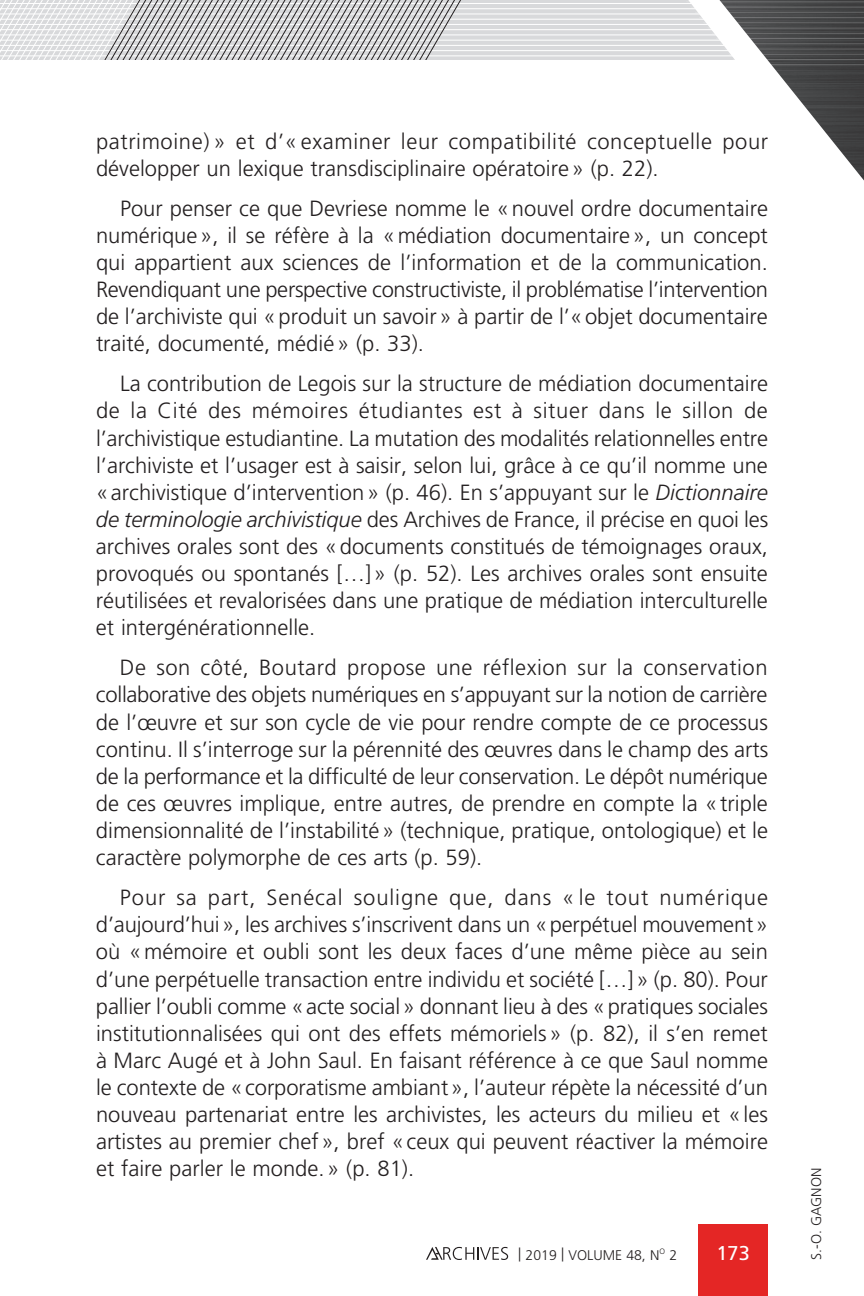
<style>
.page{position:relative;width:864px;height:1296px;background:#fff}
.page>*{position:absolute;margin:0;border:0;box-sizing:border-box;transform-origin:0 0}
.t1{font:300 22px/27.2px "Frutiger LT Std";color:#231f20;text-align:justify}
.t2{font:300 22px/27.2px "Frutiger LT Std";letter-spacing:.025em;color:#231f20}
.t3{font:20px "Frutiger LT Std";color:#fff}
.t4{font:300 14px "Frutiger LT Std";color:#231f20}
.t5{font:300 7.8px "Frutiger LT Std";color:#231f20}
.s1{font-style:italic}
.s2{font-size:14px}
</style>
<div class="page">
<svg style="left:154px;top:0;width:315px;height:60px;background:#bdbdbe"></svg>
<svg style="left:469px;top:0;width:189px;height:59px"></svg>
<hr style="left:469px;top:1px;width:395px;height:1px;background:#fff">
<hr style="left:469px;top:7px;width:395px;height:1px;background:#fff">
<hr style="left:469px;top:12px;width:395px;height:1px;background:#fff">
<hr style="left:469px;top:17px;width:395px;height:1px;background:#fff">
<hr style="left:469px;top:22px;width:395px;height:1px;background:#fff">
<hr style="left:469px;top:28px;width:395px;height:1px;background:#fff">
<hr style="left:469px;top:33px;width:395px;height:1px;background:#fff">
<hr style="left:469px;top:38px;width:395px;height:1px;background:#fff">
<hr style="left:469px;top:43px;width:395px;height:1px;background:#fff">
<hr style="left:469px;top:49px;width:395px;height:1px;background:#fff">
<hr style="left:469px;top:54px;width:395px;height:1px;background:#fff">
<svg style="left:658px;top:0;width:206px;height:181px"></svg>
<div style="left:698px;top:1224px;width:70px;height:72px;background:#e42625"></div>
<svg style="left:426px;top:1247px;width:82px;height:13px"></svg>
<p class="t2" style="left:96px;top:128px;width:674px">patrimoine) » et d’« examiner leur compatibilité conceptuelle pour développer un lexique transdisciplinaire opératoire» (p. 22).</p>
<p class="t1" style="left:96px;top:195px;width:674px;text-indent:24px">Pour penser ce que Devriese nomme le «nouvel ordre documentaire numérique», il se réfère à la «médiation documentaire», un concept qui appartient aux sciences de l’information et de la communication.<br>Revendiquant une perspective constructiviste, il problématise l’intervention de l’archiviste qui «produit un savoir» à partir de l’«objet documentaire traité, documenté, médié» (p. 33).</p>
<p class="t1" style="left:96px;top:370px;width:674px;text-indent:24px">La contribution de Legois sur la structure de médiation documentaire de la Cité des mémoires étudiantes est à situer dans le sillon de l’archivistique estudiantine. La mutation des modalités relationnelles entre l’archiviste et l’usager est à saisir, selon lui, grâce à ce qu’il nomme une «archivistique d’intervention» (p. 46). En s’appuyant sur le <span class="s1">Dictionnaire de terminologie archivistique</span> des Archives de France, il précise en quoi les archives orales sont des «documents constitués de témoignages oraux, provoqués ou spontanés […]» (p. 52). Les archives orales sont ensuite réutilisées et revalorisées dans une pratique de médiation interculturelle et intergénérationnelle.</p>
<p class="t1" style="left:96px;top:655px;width:674px;text-indent:24px">De son côté, Boutard propose une réflexion sur la conservation collaborative des objets numériques en s’appuyant sur la notion de carrière de l’œuvre et sur son cycle de vie pour rendre compte de ce processus continu. Il s’interroge sur la pérennité des œuvres dans le champ des arts de la performance et la difficulté de leur conservation. Le dépôt numérique de ces œuvres implique, entre autres, de prendre en compte la «triple dimensionnalité de l’instabilité» (technique, pratique, ontologique) et le caractère polymorphe de ces arts (p. 59).</p>
<p class="t1" style="left:96px;top:884px;width:674px;text-indent:24px">Pour sa part, Senécal souligne que, dans « le tout numérique d’aujourd’hui», les archives s’inscrivent dans un «perpétuel mouvement» où «mémoire et oubli sont les deux faces d’une même pièce au sein d’une perpétuelle transaction entre individu et société […]» (p. 80). Pour pallier l’oubli comme «acte social» donnant lieu à des «pratiques sociales institutionnalisées qui ont des effets mémoriels» (p. 82), il s’en remet à Marc Augé et à John Saul. En faisant référence à ce que Saul nomme le contexte de «corporatisme ambiant», l’auteur répète la nécessité d’un nouveau partenariat entre les archivistes, les acteurs du milieu et «les artistes au premier chef», bref «ceux qui peuvent réactiver la mémoire et faire parler le monde.» (p. 81).</p>
<p class="t4" style="left:518px;top:1247px;width:143px">| 2019 | VOLUME 48, N</p>
<p class="t3" style="left:717px;top:1241px;width:35px">173</p>
<p class="t5" style="left:659px;top:1247px;width:19px">O <span class="s2">2</span></p>
<p class="t4" style="left:808px;top:1260px;width:94px;rotate:-90deg">S.-O. GAGNON</p>
</div>
